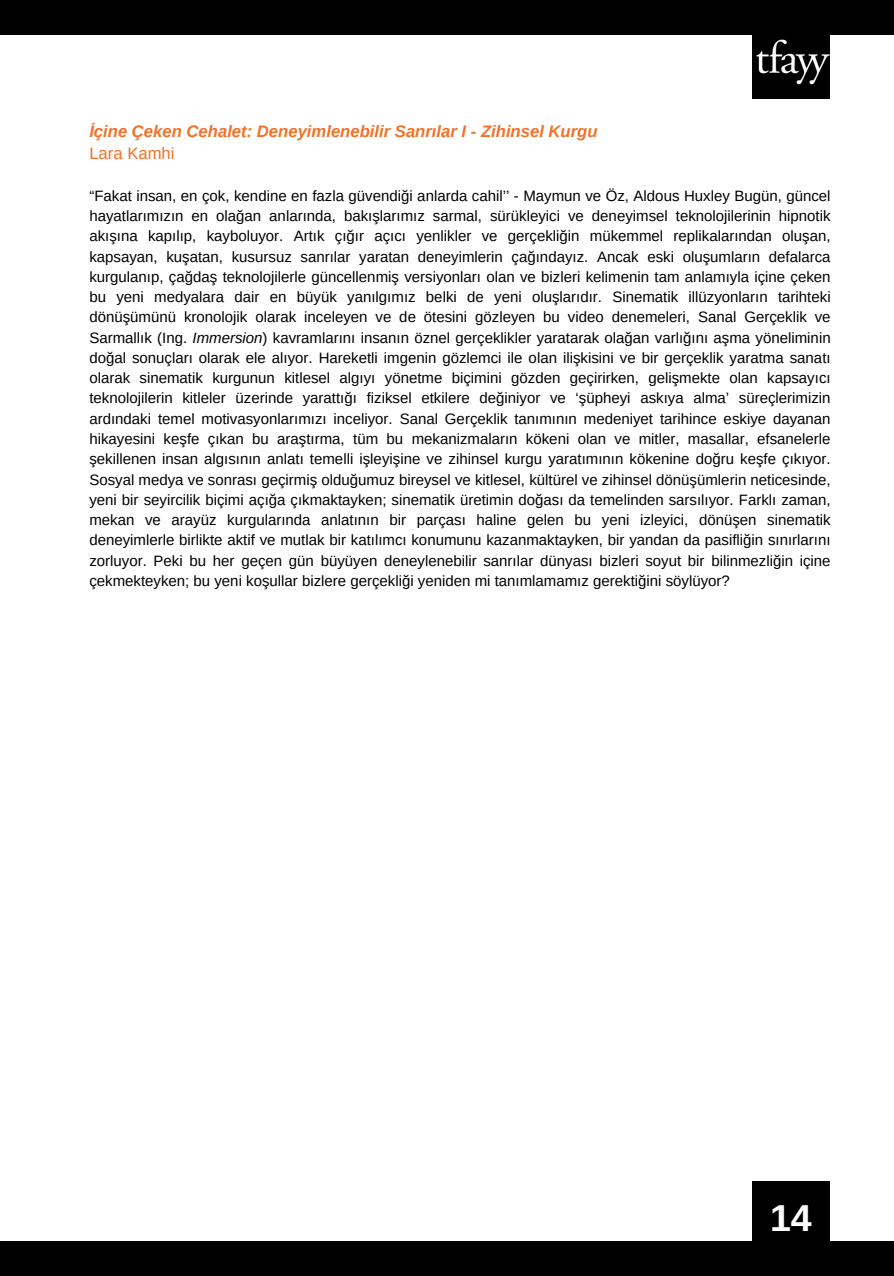
<style>
.page{position:relative;width:894px;height:1276px;background:#fff}
.page>*{position:absolute;margin:0;border:0;box-sizing:border-box;transform-origin:0 0}
.t1{font:700 37.5px "Arimo";color:#fff}
.t2{font:italic 700 16.65px/22.5px "Arimo";color:#f27127}
.t3{font:15px/20.2px "Arimo";color:#000;text-align:justify}
.s1{font-weight:400;font-style:normal}
.s2{font-style:italic}
</style>
<div class="page">
<div style="left:0;top:0;width:893px;height:34px;background:#000"></div>
<div style="left:0;top:1241px;width:893px;height:35px;background:#000"></div>
<img style="left:751px;top:34px;width:78px;height:65px">
<div style="left:751px;top:1181px;width:78px;height:77px;background:#000"></div>
<p class="t2" style="left:89px;top:120px;width:509px">İçine Çeken Cehalet: Deneyimlenebilir Sanrılar I - Zihinsel Kurgu<br><span class="s1">Lara Kamhi</span></p>
<h1 class="t3" style="left:89px;top:186px;width:742px">“Fakat insan, en çok, kendine en fazla güvendiği anlarda cahil’’ - Maymun ve Öz, Aldous Huxley Bugün, güncel hayatlarımızın en olağan anlarında, bakışlarımız sarmal, sürükleyici ve deneyimsel teknolojilerinin hipnotik akışına kapılıp, kayboluyor. Artık çığır açıcı yenlikler ve gerçekliğin mükemmel replikalarından oluşan, kapsayan, kuşatan, kusursuz sanrılar yaratan deneyimlerin çağındayız. Ancak eski oluşumların defalarca kurgulanıp, çağdaş teknolojilerle güncellenmiş versiyonları olan ve bizleri kelimenin tam anlamıyla içine çeken bu yeni medyalara dair en büyük yanılgımız belki de yeni oluşlarıdır. Sinematik illüzyonların tarihteki dönüşümünü kronolojik olarak inceleyen ve de ötesini gözleyen bu video denemeleri, Sanal Gerçeklik ve Sarmallık (Ing. <span class="s2">Immersion</span>) kavramlarını insanın öznel gerçeklikler yaratarak olağan varlığını aşma yöneliminin doğal sonuçları olarak ele alıyor. Hareketli imgenin gözlemci ile olan ilişkisini ve bir gerçeklik yaratma sanatı olarak sinematik kurgunun kitlesel algıyı yönetme biçimini gözden geçirirken, gelişmekte olan kapsayıcı teknolojilerin kitleler üzerinde yarattığı fiziksel etkilere değiniyor ve ‘şüpheyi askıya alma’ süreçlerimizin ardındaki temel motivasyonlarımızı inceliyor. Sanal Gerçeklik tanımının medeniyet tarihince eskiye dayanan hikayesini keşfe çıkan bu araştırma, tüm bu mekanizmaların kökeni olan ve mitler, masallar, efsanelerle şekillenen insan algısının anlatı temelli işleyişine ve zihinsel kurgu yaratımının kökenine doğru keşfe çıkıyor.<br>Sosyal medya ve sonrası geçirmiş olduğumuz bireysel ve kitlesel, kültürel ve zihinsel dönüşümlerin neticesinde, yeni bir seyircilik biçimi açığa çıkmaktayken; sinematik üretimin doğası da temelinden sarsılıyor. Farklı zaman, mekan ve arayüz kurgularında anlatının bir parçası haline gelen bu yeni izleyici, dönüşen sinematik deneyimlerle birlikte aktif ve mutlak bir katılımcı konumunu kazanmaktayken, bir yandan da pasifliğin sınırlarını zorluyor. Peki bu her geçen gün büyüyen deneylenebilir sanrılar dünyası bizleri soyut bir bilinmezliğin içine çekmekteyken; bu yeni koşullar bizlere gerçekliği yeniden mi tanımlamamız gerektiğini söylüyor?</h1>
<p class="t1" style="left:769px;top:1196px;width:43px">14</p>
</div>
